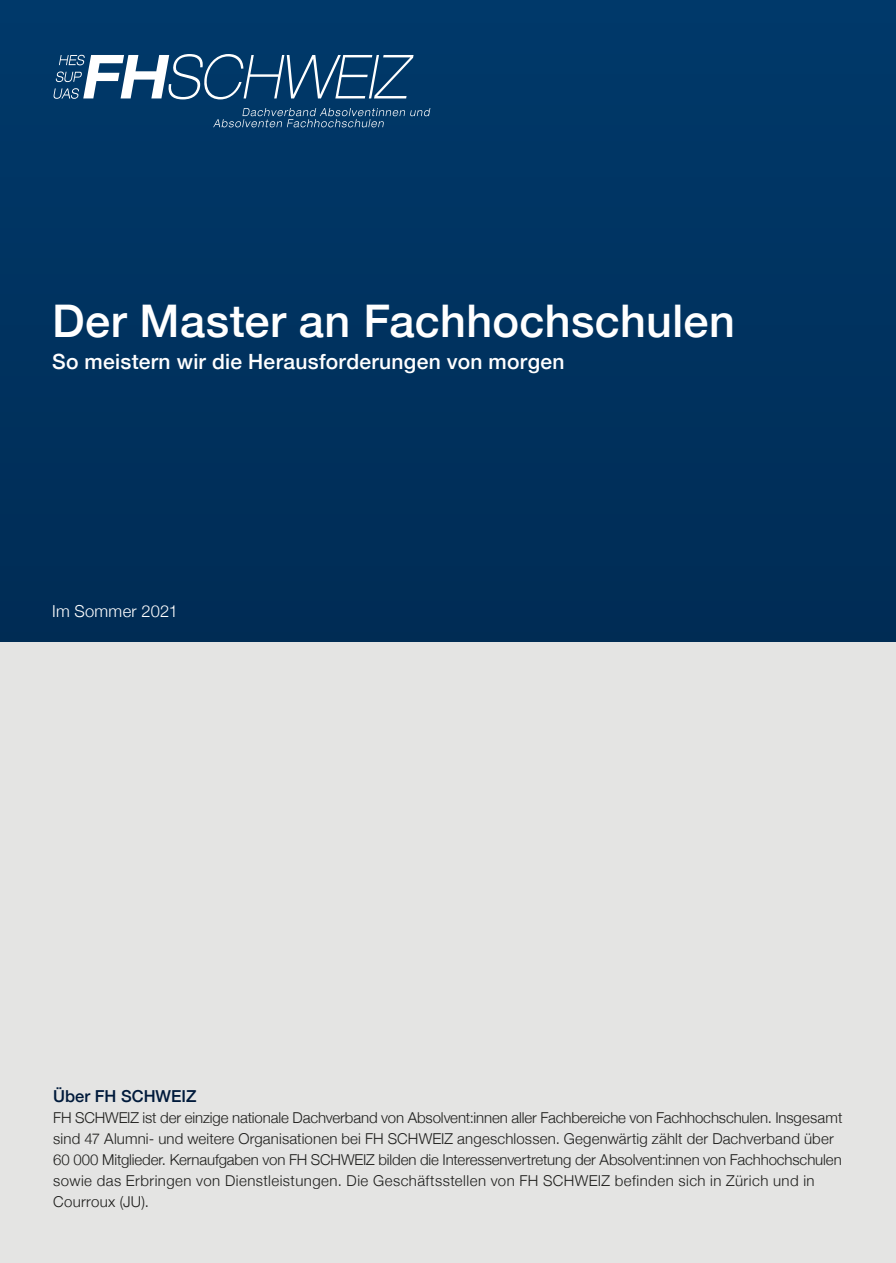
<style>
.page{position:relative;width:896px;height:1263px;background:#00325f}
.page>*{position:absolute;margin:0;border:0;box-sizing:border-box;transform-origin:0 0}
.t1{font:500 45px "Helvetica Neue";letter-spacing:.01em;color:#fff}
.t2{font:500 21px "Helvetica Neue";letter-spacing:.015em;color:#fff}
.t3{font:500 16.5px "Helvetica Neue";color:#001a3b}
.t4{font:300 16.5px "Helvetica Neue";letter-spacing:.015em;color:#fff}
.t5{font:300 15px/21px "Helvetica Neue";color:#1d1d1b}
</style>
<div class="page">
<div style="left:0;top:642px;width:896px;height:621px;background:#e4e4e3"></div>
<svg style="left:53px;top:54px;width:360px;height:45px"></svg>
<svg style="left:213px;top:108px;width:217px;height:19px"></svg>
<h1 class="t1" style="left:52px;top:285px;width:684px">Der Master an Fachhochschulen</h1>
<h2 class="t2" style="left:52px;top:345px;width:514px">So meistern wir die Herausforderungen von morgen</h2>
<p class="t4" style="left:52px;top:597px;width:127px">Im Sommer 2021</p>
<p class="t3" style="left:53px;top:1083px;width:145px">Über FH SCHWEIZ</p>
<p class="t5" style="left:53px;top:1106px;width:790px">FH SCHWEIZ ist der einzige nationale Dachverband von Absolvent:innen aller Fachbereiche von Fachhochschulen. Insgesamt sind 47 Alumni- und weitere Organisationen bei FH SCHWEIZ angeschlossen. Gegenwärtig zählt der Dachverband über 60 000 Mitglieder. Kernaufgaben von FH SCHWEIZ bilden die Interessenvertretung der Absolvent:innen von Fachhochschulen sowie das Erbringen von Dienstleistungen. Die Geschäftsstellen von FH SCHWEIZ befinden sich in Zürich und in Courroux (JU).</p>
</div>
